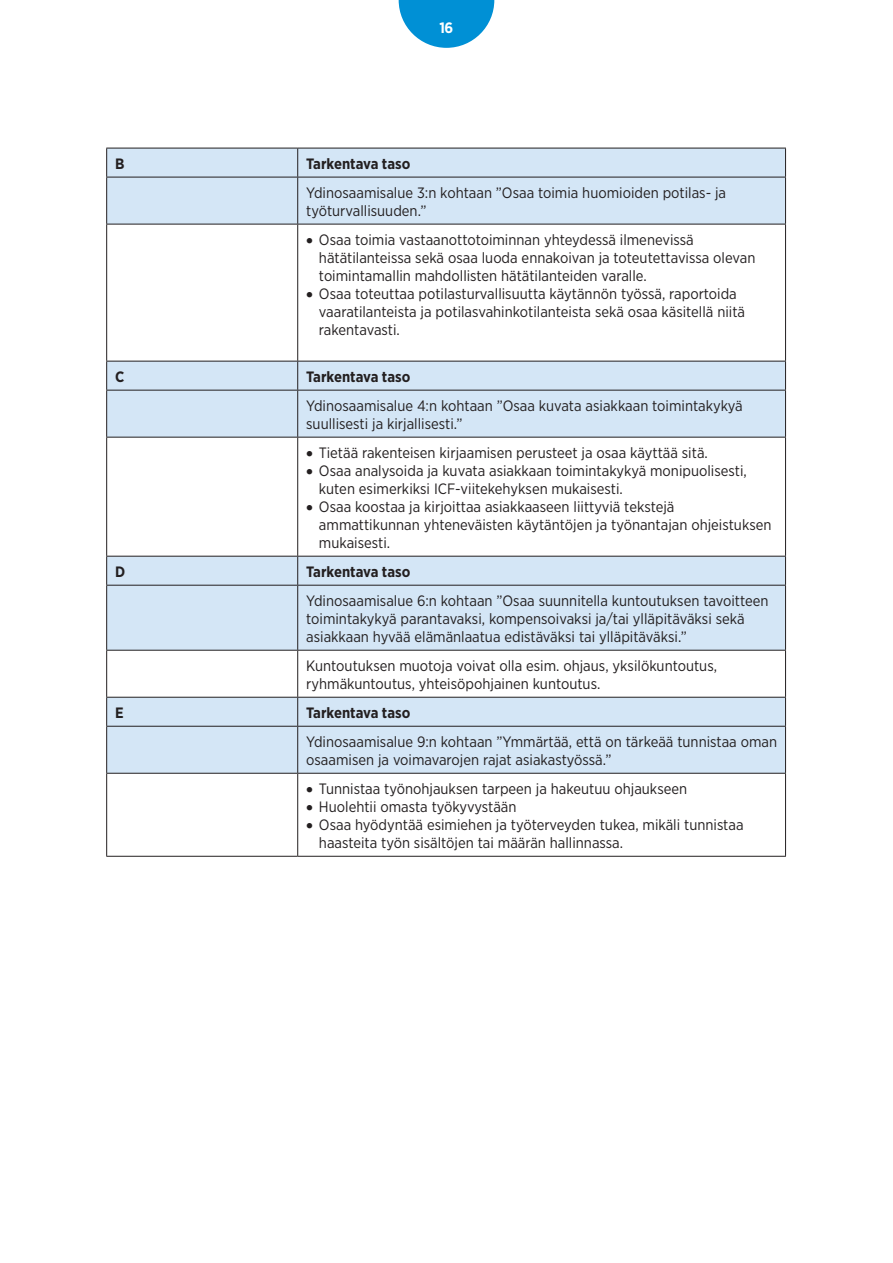
<style>
.page{position:relative;width:893px;height:1263px;background:#fff}
.page>*{position:absolute;margin:0;border:0;box-sizing:border-box;transform-origin:0 0}
.t1{font:15px/18px "Gotham Narrow";color:#231f20}
.t2{font:700 15px "Gotham Narrow";color:#231f20}
.t3{font:700 15px "Gotham Narrow";color:#fff}
</style>
<div class="page">
<svg style="left:399px;top:0;width:95px;height:48px"></svg>
<svg style="left:107px;top:149px;width:678px;height:624px;fill:#d4e6f6"></svg>
<hr style="left:106px;top:148px;width:192px;height:1px;background:#231f20">
<hr style="left:298px;top:148px;width:488px;height:1px;background:#231f20">
<svg style="left:106px;top:148px;width:1px;height:29px"></svg>
<svg style="left:297px;top:148px;width:1px;height:29px"></svg>
<svg style="left:785px;top:148px;width:1px;height:29px"></svg>
<hr style="left:106px;top:177px;width:192px;height:1px;background:#231f20">
<hr style="left:106px;top:177px;width:1px;height:47px;background:#231f20">
<hr style="left:298px;top:177px;width:488px;height:1px;background:#231f20">
<hr style="left:297px;top:177px;width:1px;height:47px;background:#231f20">
<hr style="left:785px;top:177px;width:1px;height:47px;background:#231f20">
<hr style="left:106px;top:224px;width:192px;height:1px;background:#231f20">
<hr style="left:106px;top:224px;width:1px;height:137px;background:#231f20">
<hr style="left:298px;top:224px;width:488px;height:1px;background:#231f20">
<hr style="left:297px;top:224px;width:1px;height:137px;background:#231f20">
<hr style="left:785px;top:224px;width:1px;height:137px;background:#231f20">
<hr style="left:106px;top:361px;width:192px;height:1px;background:#231f20">
<svg style="left:106px;top:361px;width:1px;height:29px"></svg>
<hr style="left:298px;top:361px;width:488px;height:1px;background:#231f20">
<svg style="left:297px;top:361px;width:1px;height:29px"></svg>
<svg style="left:785px;top:361px;width:1px;height:29px"></svg>
<hr style="left:106px;top:390px;width:192px;height:1px;background:#231f20">
<hr style="left:106px;top:390px;width:1px;height:47px;background:#231f20">
<hr style="left:298px;top:390px;width:488px;height:1px;background:#231f20">
<hr style="left:297px;top:390px;width:1px;height:47px;background:#231f20">
<hr style="left:785px;top:390px;width:1px;height:47px;background:#231f20">
<hr style="left:106px;top:437px;width:192px;height:1px;background:#231f20">
<hr style="left:106px;top:437px;width:1px;height:119px;background:#231f20">
<hr style="left:298px;top:437px;width:488px;height:1px;background:#231f20">
<hr style="left:297px;top:437px;width:1px;height:119px;background:#231f20">
<hr style="left:785px;top:437px;width:1px;height:119px;background:#231f20">
<hr style="left:106px;top:556px;width:192px;height:1px;background:#231f20">
<svg style="left:106px;top:556px;width:1px;height:29px"></svg>
<hr style="left:298px;top:556px;width:488px;height:1px;background:#231f20">
<svg style="left:297px;top:556px;width:1px;height:29px"></svg>
<svg style="left:785px;top:556px;width:1px;height:29px"></svg>
<hr style="left:106px;top:585px;width:192px;height:1px;background:#231f20">
<hr style="left:106px;top:585px;width:1px;height:65px;background:#231f20">
<hr style="left:298px;top:585px;width:488px;height:1px;background:#231f20">
<hr style="left:297px;top:585px;width:1px;height:65px;background:#231f20">
<hr style="left:785px;top:585px;width:1px;height:65px;background:#231f20">
<hr style="left:106px;top:650px;width:192px;height:1px;background:#231f20">
<hr style="left:106px;top:651px;width:1px;height:46px;background:#231f20">
<hr style="left:298px;top:650px;width:488px;height:1px;background:#231f20">
<hr style="left:297px;top:651px;width:1px;height:46px;background:#231f20">
<hr style="left:785px;top:651px;width:1px;height:46px;background:#231f20">
<hr style="left:106px;top:697px;width:192px;height:1px;background:#231f20">
<svg style="left:106px;top:698px;width:1px;height:28px"></svg>
<hr style="left:298px;top:697px;width:488px;height:1px;background:#231f20">
<svg style="left:297px;top:698px;width:1px;height:28px"></svg>
<svg style="left:785px;top:698px;width:1px;height:28px"></svg>
<hr style="left:106px;top:726px;width:192px;height:1px;background:#231f20">
<hr style="left:106px;top:727px;width:1px;height:46px;background:#231f20">
<hr style="left:298px;top:726px;width:488px;height:1px;background:#231f20">
<hr style="left:297px;top:727px;width:1px;height:46px;background:#231f20">
<hr style="left:785px;top:727px;width:1px;height:46px;background:#231f20">
<hr style="left:106px;top:773px;width:192px;height:1px;background:#231f20">
<hr style="left:106px;top:774px;width:1px;height:82px;background:#231f20">
<hr style="left:298px;top:773px;width:488px;height:1px;background:#231f20">
<hr style="left:297px;top:774px;width:1px;height:82px;background:#231f20">
<hr style="left:785px;top:774px;width:1px;height:82px;background:#231f20">
<hr style="left:106px;top:856px;width:192px;height:1px;background:#231f20">
<hr style="left:298px;top:856px;width:488px;height:1px;background:#231f20">
<p class="t3" style="left:440px;top:18px;width:15px">16</p>
<p class="t2" style="left:115px;top:154px;width:11px">B</p>
<p class="t2" style="left:306px;top:154px;width:106px">Tarkentava taso</p>
<p class="t1" style="left:306px;top:183px;width:421px">Ydinosaamisalue 3:n kohtaan ”Osaa toimia huomioiden potilas- ja työturvallisuuden.”</p>
<p class="t1" style="left:319px;top:230px;width:438px;text-indent:-13px">• Osaa toimia vastaanottotoiminnan yhteydessä ilmenevissä hätätilanteissa sekä osaa luoda ennakoivan ja toteutettavissa olevan toimintamallin mahdollisten hätätilanteiden varalle.</p>
<p class="t1" style="left:319px;top:284px;width:428px;text-indent:-13px">• Osaa toteuttaa potilasturvallisuutta käytännön työssä, raportoida vaaratilanteista ja potilasvahinkotilanteista sekä osaa käsitellä niitä rakentavasti.</p>
<p class="t2" style="left:115px;top:367px;width:11px">C</p>
<p class="t2" style="left:306px;top:367px;width:106px">Tarkentava taso</p>
<p class="t1" style="left:306px;top:396px;width:438px">Ydinosaamisalue 4:n kohtaan ”Osaa kuvata asiakkaan toimintakykyä suullisesti ja kirjallisesti.”</p>
<p class="t1" style="left:306px;top:443px;width:403px">• Tietää rakenteisen kirjaamisen perusteet ja osaa käyttää sitä.</p>
<p class="t1" style="left:319px;top:461px;width:429px;text-indent:-13px">• Osaa analysoida ja kuvata asiakkaan toimintakykyä monipuolisesti, kuten esimerkiksi ICF-viitekehyksen mukaisesti.</p>
<p class="t1" style="left:319px;top:497px;width:454px;text-indent:-13px">• Osaa koostaa ja kirjoittaa asiakkaaseen liittyviä tekstejä ammattikunnan yhteneväisten käytäntöjen ja työnantajan ohjeistuksen mukaisesti.</p>
<p class="t2" style="left:115px;top:562px;width:12px">D</p>
<p class="t2" style="left:306px;top:562px;width:106px">Tarkentava taso</p>
<p class="t1" style="left:306px;top:591px;width:464px">Ydinosaamisalue 6:n kohtaan ”Osaa suunnitella kuntoutuksen tavoitteen toimintakykyä parantavaksi, kompensoivaksi ja/tai ylläpitäväksi sekä asiakkaan hyvää elämänlaatua edistäväksi tai ylläpitäväksi.”</p>
<p class="t1" style="left:306px;top:656px;width:412px">Kuntoutuksen muotoja voivat olla esim. ohjaus, yksilökuntoutus, ryhmäkuntoutus, yhteisöpohjainen kuntoutus.</p>
<p class="t2" style="left:115px;top:703px;width:10px">E</p>
<p class="t2" style="left:306px;top:703px;width:106px">Tarkentava taso</p>
<p class="t1" style="left:306px;top:732px;width:472px">Ydinosaamisalue 9:n kohtaan ”Ymmärtää, että on tärkeää tunnistaa oman osaamisen ja voimavarojen rajat asiakastyössä.”</p>
<p class="t1" style="left:306px;top:779px;width:382px">• Tunnistaa työnohjauksen tarpeen ja hakeutuu ohjaukseen</p>
<p class="t1" style="left:306px;top:797px;width:212px">• Huolehtii omasta työkyvystään</p>
<p class="t1" style="left:319px;top:815px;width:426px;text-indent:-13px">• Osaa hyödyntää esimiehen ja työterveyden tukea, mikäli tunnistaa haasteita työn sisältöjen tai määrän hallinnassa.</p>
</div>
